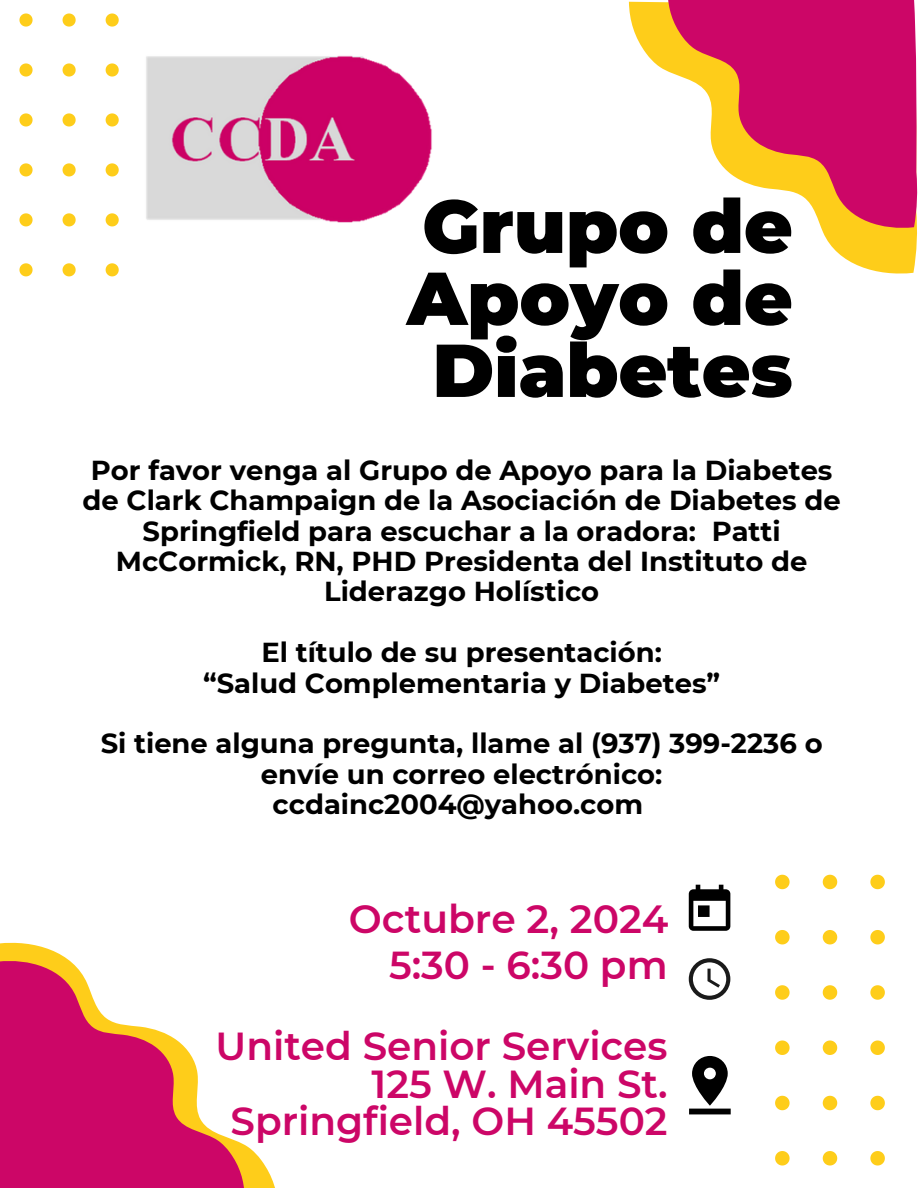
<style>
.page{position:relative;width:918px;height:1188px;background:#fff}
.page>*{position:absolute;margin:0;border:0;box-sizing:border-box;transform-origin:0 0}
.t1{font:900 74.7px/72px "Montserrat";color:#000;text-align:center}
.t2{font:600 39.3px "Montserrat";color:#cc0667}
.t3{font:600 39px/37.2px "Montserrat";color:#cc0667;text-align:right}
.t4{font:600 38.85px "Montserrat";color:#cc0667}
.t5{font:700 27.45px/30.3px "Montserrat";color:#000;text-align:center}
</style>
<div class="page">
<svg style="left:0;top:942px;width:275px;height:246px"></svg>
<svg style="left:0;top:958px;width:245px;height:230px;fill:#cc0667"></svg>
<svg style="left:629px;top:1px;width:288px;height:273px"></svg>
<svg style="left:668px;top:0;width:250px;height:230px;fill:#cc0667"></svg>
<svg style="left:689px;top:885px;width:41px;height:46px"></svg>
<svg style="left:689px;top:958px;width:41px;height:42px"></svg>
<svg style="left:19px;top:263px;width:14px;height:13px"></svg>
<svg style="left:19px;top:213px;width:14px;height:13px"></svg>
<svg style="left:19px;top:163px;width:14px;height:13px"></svg>
<svg style="left:19px;top:113px;width:14px;height:14px"></svg>
<svg style="left:19px;top:63px;width:14px;height:14px"></svg>
<svg style="left:19px;top:13px;width:14px;height:14px"></svg>
<svg style="left:63px;top:263px;width:13px;height:13px"></svg>
<svg style="left:63px;top:213px;width:13px;height:13px"></svg>
<svg style="left:63px;top:163px;width:13px;height:13px"></svg>
<svg style="left:63px;top:113px;width:13px;height:14px"></svg>
<svg style="left:63px;top:63px;width:13px;height:14px"></svg>
<svg style="left:63px;top:13px;width:13px;height:14px"></svg>
<svg style="left:106px;top:263px;width:13px;height:13px"></svg>
<svg style="left:106px;top:213px;width:13px;height:13px"></svg>
<svg style="left:106px;top:163px;width:13px;height:13px"></svg>
<svg style="left:106px;top:113px;width:13px;height:14px"></svg>
<svg style="left:106px;top:63px;width:13px;height:14px"></svg>
<svg style="left:106px;top:13px;width:13px;height:14px"></svg>
<svg style="left:775px;top:1151px;width:15px;height:15px"></svg>
<svg style="left:775px;top:1096px;width:15px;height:14px"></svg>
<svg style="left:775px;top:1041px;width:15px;height:14px"></svg>
<svg style="left:775px;top:985px;width:15px;height:15px"></svg>
<svg style="left:775px;top:930px;width:15px;height:14px"></svg>
<svg style="left:775px;top:875px;width:15px;height:14px"></svg>
<svg style="left:823px;top:1151px;width:14px;height:15px"></svg>
<svg style="left:823px;top:1096px;width:14px;height:14px"></svg>
<svg style="left:823px;top:1041px;width:14px;height:14px"></svg>
<svg style="left:823px;top:985px;width:14px;height:15px"></svg>
<svg style="left:823px;top:930px;width:14px;height:14px"></svg>
<svg style="left:823px;top:875px;width:14px;height:14px"></svg>
<svg style="left:870px;top:1151px;width:15px;height:15px"></svg>
<svg style="left:870px;top:1096px;width:15px;height:14px"></svg>
<svg style="left:870px;top:1041px;width:15px;height:14px"></svg>
<svg style="left:870px;top:985px;width:15px;height:15px"></svg>
<svg style="left:870px;top:930px;width:15px;height:14px"></svg>
<svg style="left:870px;top:875px;width:15px;height:14px"></svg>
<img style="left:146px;top:55px;width:286px;height:168px">
<svg style="left:689px;top:1056px;width:42px;height:58px"></svg>
<p class="t1" style="left:407px;top:190px;width:387px">Grupo de<br>Apoyo de<br>Diabetes</p>
<h1 class="t5" style="left:83px;top:455px;width:760px">Por favor venga al Grupo de Apoyo para la Diabetes de Clark Champaign de la Asociación de Diabetes de Springfield para escuchar a la oradora: Patti McCormick, RN, PHD Presidenta del Instituto de Liderazgo Holístico</h1>
<p class="t5" style="left:261px;top:637px;width:402px">El título de su presentación:</p>
<p class="t5" style="left:203px;top:668px;width:519px">“Salud Complementaria y Diabetes”</p>
<p class="t5" style="left:101px;top:728px;width:723px">Si tiene alguna pregunta, llame al (937) 399-2236 o envíe un correo electrónico: ccdainc2004@yahoo.com</p>
<p class="t2" style="left:349px;top:895px;width:321px">Octubre 2, 2024</p>
<p class="t4" style="left:389px;top:941px;width:280px">5:30 - 6:30 pm</p>
<p class="t3" style="left:216px;top:1028px;width:454px">United Senior Services<br>125 W. Main St.<br>Springfield, OH 45502</p>
</div>
